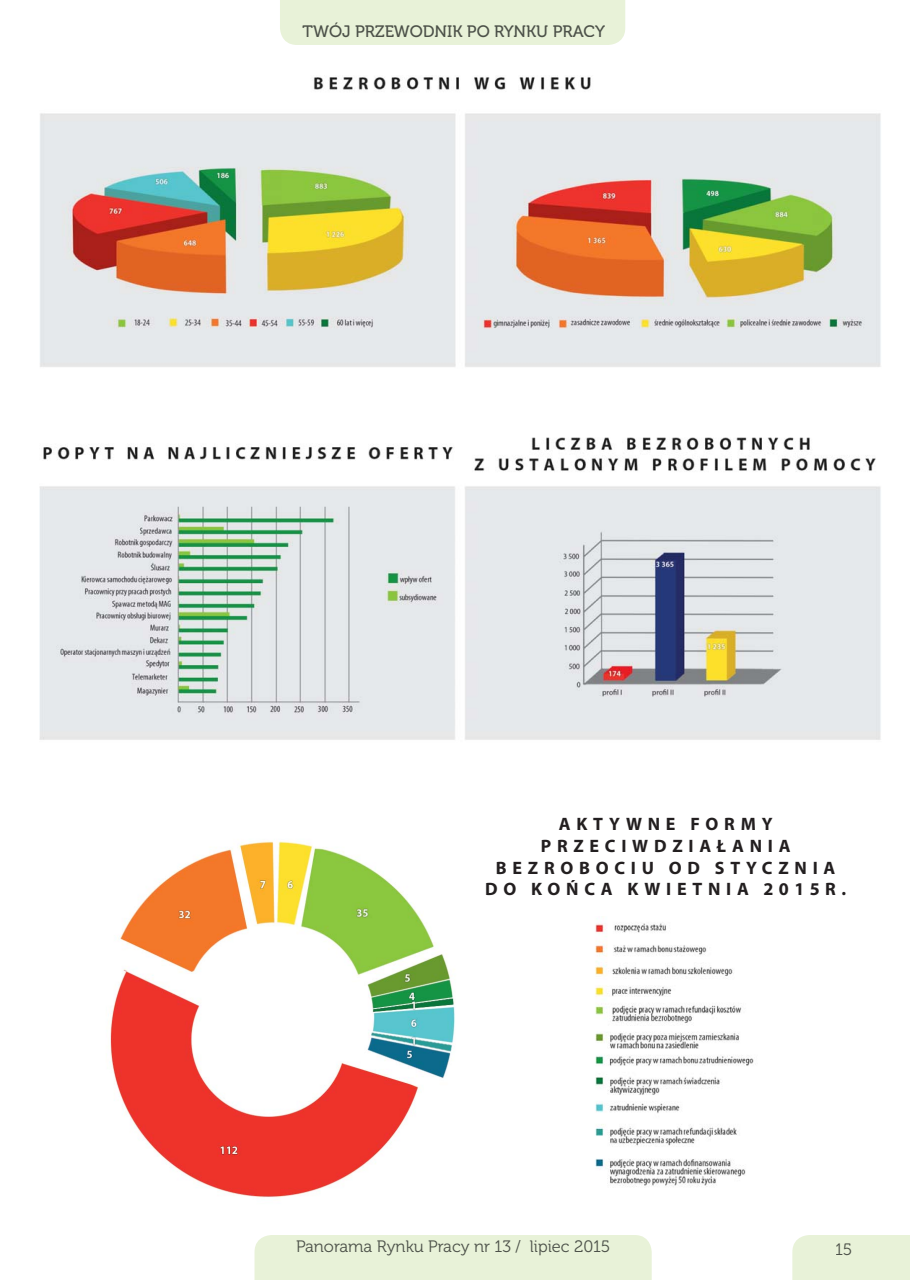
<style>
.page{position:relative;width:910px;height:1280px;background:#fff}
.page>*{position:absolute;margin:0;border:0;box-sizing:border-box;transform-origin:0 0}
.t1{font:700 18px/21.6px "Myriad Pro";letter-spacing:.32em;color:#231f20;text-align:center}
.t2{font:16.5px "Museo 300";color:#4c5149}
.t3{font:16.5px "Museo 500";color:#4c5149}
</style>
<div class="page">
<div style="left:280px;top:0;width:345px;height:45px;background:#e8f2d8"></div>
<div style="left:255px;top:1235px;width:397px;height:45px;background:#e8f2d8"></div>
<div style="left:792px;top:1235px;width:118px;height:45px;background:#e8f2d8"></div>
<div style="left:303px;top:22px;width:302px;height:15px;background:#e8f2d8"></div>
<div style="left:297px;top:1240px;width:312px;height:16px;background:#e8f2d8"></div>
<div style="left:836px;top:1244px;width:15px;height:11px;background:#e8f2d8"></div>
<img style="left:595px;top:923px;width:159px;height:264px">
<img style="left:40px;top:77px;width:841px;height:663px">
<img style="left:110px;top:841px;width:345px;height:357px">
<p class="t3" style="left:303px;top:21px;width:304px">TWÓJ PRZEWODNIK PO RYNKU PRACY</p>
<p class="t1" style="left:485px;top:815px;width:362px">AKTYWNE FORMY<br>PRZECIWDZIAŁANIA<br>BEZROBOCIU OD STYCZNIA<br>DO KOŃCA KWIETNIA 2015R.</p>
<p class="t2" style="left:296px;top:1237px;width:316px">Panorama Rynku Pracy nr 13 / lipiec 2015</p>
<p class="t2" style="left:835px;top:1240px;width:19px">15</p>
</div>
